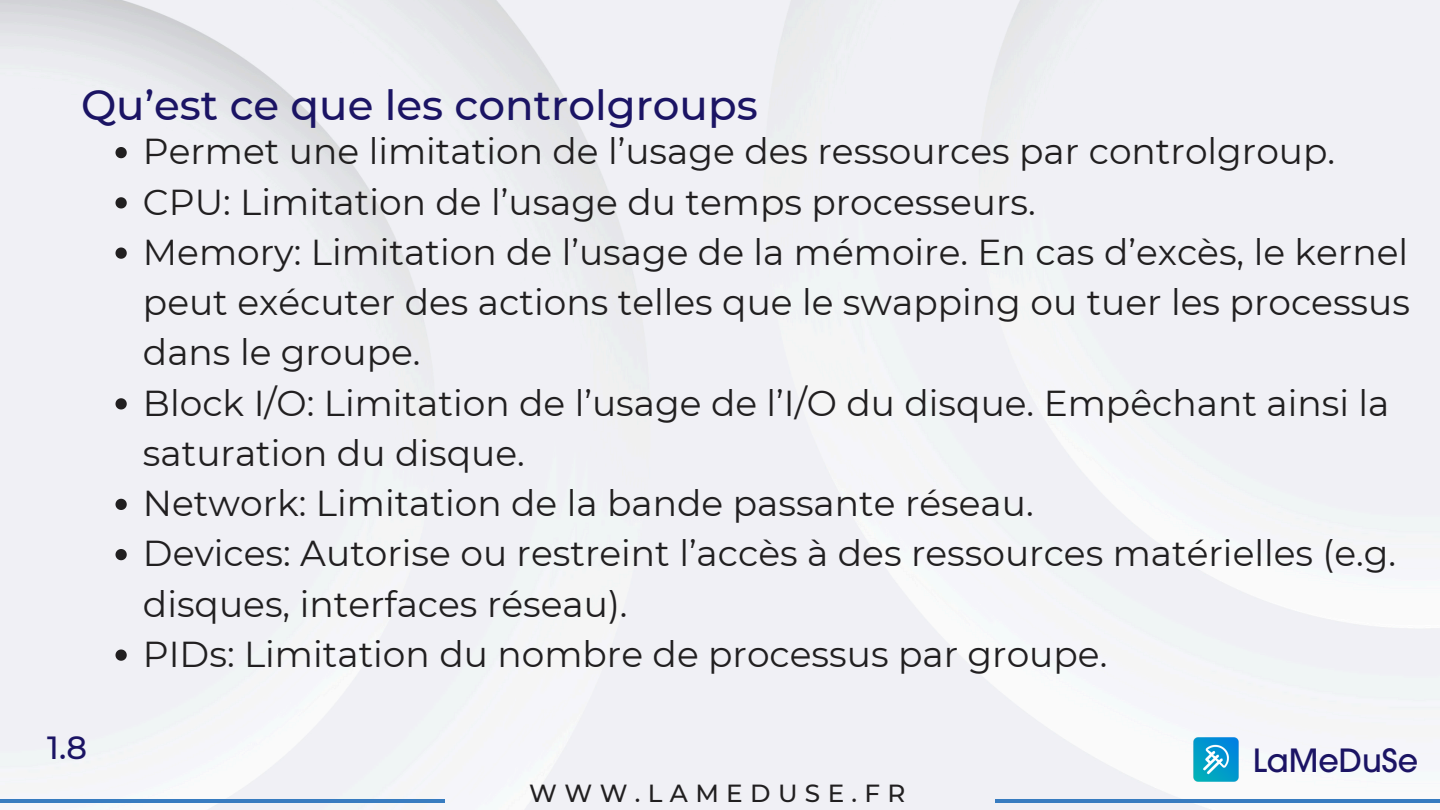
<style>
.page{position:relative;width:1440px;height:810px;background:#fff}
.page>*{position:absolute;margin:0;border:0;box-sizing:border-box;transform-origin:0 0}
.t1{font:500 42px "Montserrat";color:#1b1464}
.t2{font:36px/50.2px "Montserrat";color:#211f20}
.t3{font:500 32px "Montserrat";color:#1b1464}
.t4{font:500 31.8px "ITC Avant Garde Std";color:#1b1464}
.t5{font:500 24.7px "Montserrat";letter-spacing:.3em;color:#211f20}
</style>
<div class="page">
<hr style="left:0;top:799px;width:445px;height:4px;background:#387cc0">
<hr style="left:995px;top:799px;width:445px;height:4px;background:#387cc0">
<img style="left:1186px;top:729px;width:61px;height:61px">
<svg style="left:116px;top:147px;width:11px;height:11px"></svg>
<svg style="left:116px;top:197px;width:11px;height:11px"></svg>
<svg style="left:116px;top:248px;width:11px;height:11px"></svg>
<svg style="left:116px;top:398px;width:11px;height:12px"></svg>
<svg style="left:116px;top:499px;width:11px;height:11px"></svg>
<svg style="left:116px;top:549px;width:11px;height:11px"></svg>
<svg style="left:116px;top:650px;width:11px;height:11px"></svg>
<p class="t1" style="left:81px;top:80px;width:678px">Qu’est ce que les controlgroups</p>
<p class="t2" style="left:143px;top:126px;width:1194px">Permet une limitation de l’usage des ressources par controlgroup.</p>
<p class="t2" style="left:143px;top:176px;width:894px">CPU: Limitation de l’usage du temps processeurs.</p>
<p class="t2" style="left:143px;top:227px;width:1269px;text-align:justify">Memory: Limitation de l’usage de la mémoire. En cas d’excès, le kernel peut exécuter des actions telles que le swapping ou tuer les processus dans le groupe.</p>
<p class="t2" style="left:143px;top:377px;width:1248px">Block I/O: Limitation de l’usage de l’I/O du disque. Empêchant ainsi la saturation du disque.</p>
<h3 class="t2" style="left:143px;top:478px;width:892px">Network: Limitation de la bande passante réseau.</h3>
<p class="t2" style="left:143px;top:528px;width:1255px">Devices: Autorise ou restreint l’accès à des ressources matérielles (e.g. disques, interfaces réseau).</p>
<h3 class="t2" style="left:143px;top:629px;width:966px">PIDs: Limitation du nombre de processus par groupe.</h3>
<p class="t3" style="left:47px;top:728px;width:41px">1.8</p>
<h1 class="t5" style="left:529px;top:778px;width:378px">WWW.LAMEDUSE.FR</h1>
<p class="t4" style="left:1253px;top:748px;width:167px">LaMeDuSe</p>
</div>
